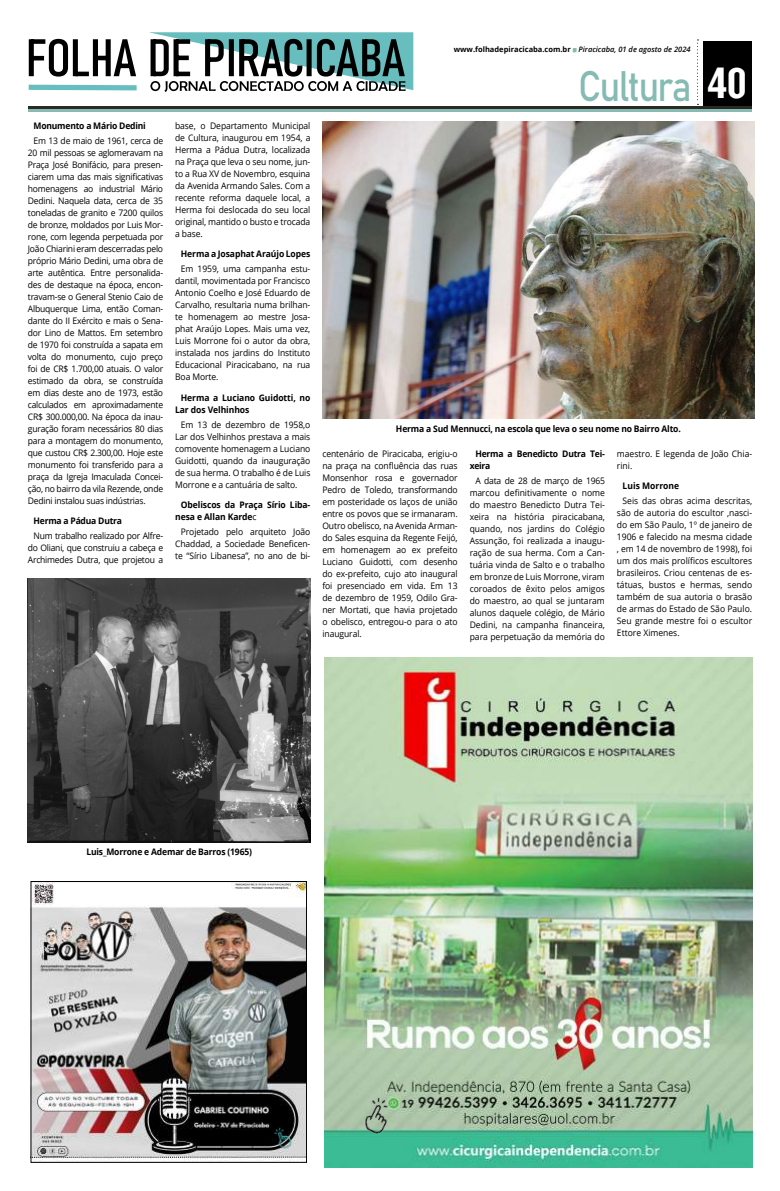
<style>
.page{position:relative;width:780px;height:1191px;background:#fff}
.page>*{position:absolute;margin:0;border:0;box-sizing:border-box;transform-origin:0 0}
.t1{font:42.1px "Bahnschrift";letter-spacing:-.045em;color:#85bbb3;scale:.89 1}
.t2{font:9px/12px "Open Sans";letter-spacing:-.01em;color:#000;text-align:justify;scale:.95 1}
.t3{font:700 9px/12px "Open Sans";letter-spacing:-.02em;color:#000;scale:.95 1}
.t4{font:700 9px "Open Sans";color:#000;scale:.95 1}
.t5{font:700 7.5px "Open Sans";color:#000}
.s1{font-weight:400}
.s2{font-weight:600;font-style:italic}
.s3{font-family:"Arena Condensed";font-weight:700;font-size:40.6px;color:#fff}
</style>
<div class="page">
<div style="left:703px;top:41px;width:48px;height:65px;background:#000"></div>
<hr style="left:28px;top:109px;width:723px;height:2px;background:#85bbb3">
<hr style="left:28px;top:106px;width:723px;height:3px;background:#2c2824">
<svg style="left:697px;top:39px;width:1px;height:66px"></svg>
<svg style="left:28px;top:32px;width:385px;height:60px"></svg>
<svg style="left:572px;top:48px;width:4px;height:4px"></svg>
<img style="left:27px;top:578px;width:283px;height:264px">
<img style="left:323px;top:122px;width:431px;height:297px">
<img style="left:325px;top:658px;width:427px;height:509px">
<img style="left:351px;top:1091px;width:51px;height:50px">
<img style="left:33px;top:883px;width:272px;height:277px">
<div style="left:31px;top:881px;width:276px;height:281px;border:1px solid #000"></div>
<img style="left:273px;top:1126px;width:19px;height:22px">
<p class="t3" style="left:34px;top:119px;width:120px">Monumento a Mário Dedini</p>
<p class="t2" style="left:28px;top:134px;width:144px;text-indent:6px">Em 13 de maio de 1961, cerca de 20 mil pessoas se aglomeravam na Praça José Bonifácio, para presen&shy;ciarem uma das mais significativas homenagens ao industrial Mário Dedini. Naquela data, cerca de 35 toneladas de granito e 7200 quilos de bronze, moldados por Luis Mor&shy;rone, com legenda perpetuada por João Chiarini eram descerradas pelo próprio Mário Dedini, uma obra de arte autêntica. Entre personalida&shy;des de destaque na época, encon&shy;travam-se o General Stenio Caio de Albuquerque Lima, então Coman&shy;dante do II Exército e mais o Sena&shy;dor Lino de Mattos. Em setembro de 1970 foi construída a sapata em volta do monumento, cujo preço foi de CR$ 1.700,00 atuais. O valor estimado da obra, se construída em dias deste ano de 1973, estão calculados em aproximadamente CR$ 300.000,00. Na época da inau&shy;guração foram necessários 80 dias para a montagem do monumento, que custou CR$ 2.300,00. Hoje este monumento foi transferido para a praça da Igreja Imaculada Concei&shy;ção, no bairro da vila Rezende, onde Dedini instalou suas indústrias.</p>
<p class="t3" style="left:34px;top:515px;width:95px">Herma a Pádua Dutra</p>
<p class="t2" style="left:28px;top:529px;width:144px;text-indent:6px">Num trabalho realizado por Alfre&shy;do Oliani, que construiu a cabeça e Archimedes Dutra, que projetou a</p>
<p class="t2" style="left:175px;top:119px;width:144px">base, o Departamento Municipal de Cultura, inaugurou em 1954, a Herma a Pádua Dutra, localizada na Praça que leva o seu nome, jun&shy;to a Rua XV de Novembro, esquina da Avenida Armando Sales. Com a recente reforma daquele local, a Herma foi deslocada do seu local original, mantido o busto e trocada a base.</p>
<p class="t3" style="left:181px;top:248px;width:138px">Herma a Josaphat Araújo Lopes</p>
<p class="t2" style="left:175px;top:263px;width:144px;text-indent:6px">Em 1959, uma campanha estu&shy;dantil, movimentada por Francisco Antonio Coelho e José Eduardo de Carvalho, resultaria numa brilhan&shy;te homenagem ao mestre Josa&shy;phat Araújo Lopes. Mais uma vez, Luis Morrone foi o autor da obra, instalada nos jardins do Instituto Educacional Piracicabano, na rua Boa Morte.</p>
<p class="t3" style="left:175px;top:391px;width:144px;text-indent:6px">Herma a Luciano Guidotti, no<br>Lar dos Velhinhos</p>
<p class="t2" style="left:175px;top:418px;width:144px;text-indent:6px">Em 13 de dezembro de 1958,o Lar dos Velhinhos prestava a mais comovente homenagem a Luciano Guidotti, quando da inauguração de sua herma. O trabalho é de Luis Morrone e a cantuária de salto.</p>
<p class="t3" style="left:175px;top:498px;width:144px;text-indent:6px">Obeliscos da Praça Sírio Liba&shy;nesa e Allan Karde<span class="s1">c</span></p>
<p class="t2" style="left:175px;top:525px;width:144px;text-indent:6px">Projetado pelo arquiteto João Chaddad, a Sociedade Beneficen&shy;te “Sírio Libanesa”, no ano de bi-</p>
<p class="t5" style="left:454px;top:44px;width:238px">www.folhadepiracicaba.com.br <span class="s2">Piracicaba, 01 de agosto de 2024</span></p>
<h1 class="t1" style="left:578px;top:55px;width:192px">Cultura <span class="s3">40</span></h1>
<p class="t3" style="left:396px;top:423px;width:301px">Herma a Sud Mennucci, na escola que leva o seu nome no Bairro Alto.</p>
<p class="t2" style="left:322px;top:447px;width:144px">centenário de Piracicaba, erigiu-o na praça na confluência das ruas Monsenhor rosa e governador Pedro de Toledo, transformando em posteridade os laços de união entre os povos que se irmanaram.<br>Outro obelisco, na Avenida Arman&shy;do Sales esquina da Regente Feijó, em homenagem ao ex prefeito Luciano Guidotti, com desenho do ex-prefeito, cujo ato inaugural foi presenciado em vida. Em 13 de dezembro de 1959, Odilo Gra&shy;ner Mortati, que havia projetado o obelisco, entregou-o para o ato inaugural.</p>
<p class="t3" style="left:469px;top:447px;width:144px;text-indent:6px">Herma a Benedicto Dutra Tei&shy;xeira</p>
<p class="t2" style="left:469px;top:474px;width:144px;text-indent:6px">A data de 28 de março de 1965 marcou definitivamente o nome do maestro Benedicto Dutra Tei&shy;xeira na história piracicabana, quando, nos jardins do Colégio Assunção, foi realizada a inaugu&shy;ração de sua herma. Com a Can&shy;tuária vinda de Salto e o trabalho em bronze de Luis Morrone, viram coroados de êxito pelos amigos do maestro, ao qual se juntaram alunos daquele colégio, de Mário Dedini, na campanha financeira, para perpetuação da memória do</p>
<p class="t2" style="left:617px;top:447px;width:144px">maestro. E legenda de João Chia&shy;rini.</p>
<p class="t4" style="left:622px;top:480px;width:61px">Luis Morrone</p>
<p class="t2" style="left:617px;top:494px;width:144px;text-indent:6px">Seis das obras acima descritas, são de autoria do escultor ,nasci&shy;do em São Paulo, 1º de janeiro de 1906 e falecido na mesma cidade , em 14 de novembro de 1998), foi um dos mais prolíficos escultores brasileiros. Criou centenas de es&shy;tátuas, bustos e hermas, sendo também de sua autoria o brasão de armas do Estado de São Paulo.<br>Seu grande mestre foi o escultor Ettore Ximenes.</p>
<p class="t3" style="left:86px;top:845px;width:176px">Luis_Morrone e Ademar de Barros (1965)</p>
</div>
